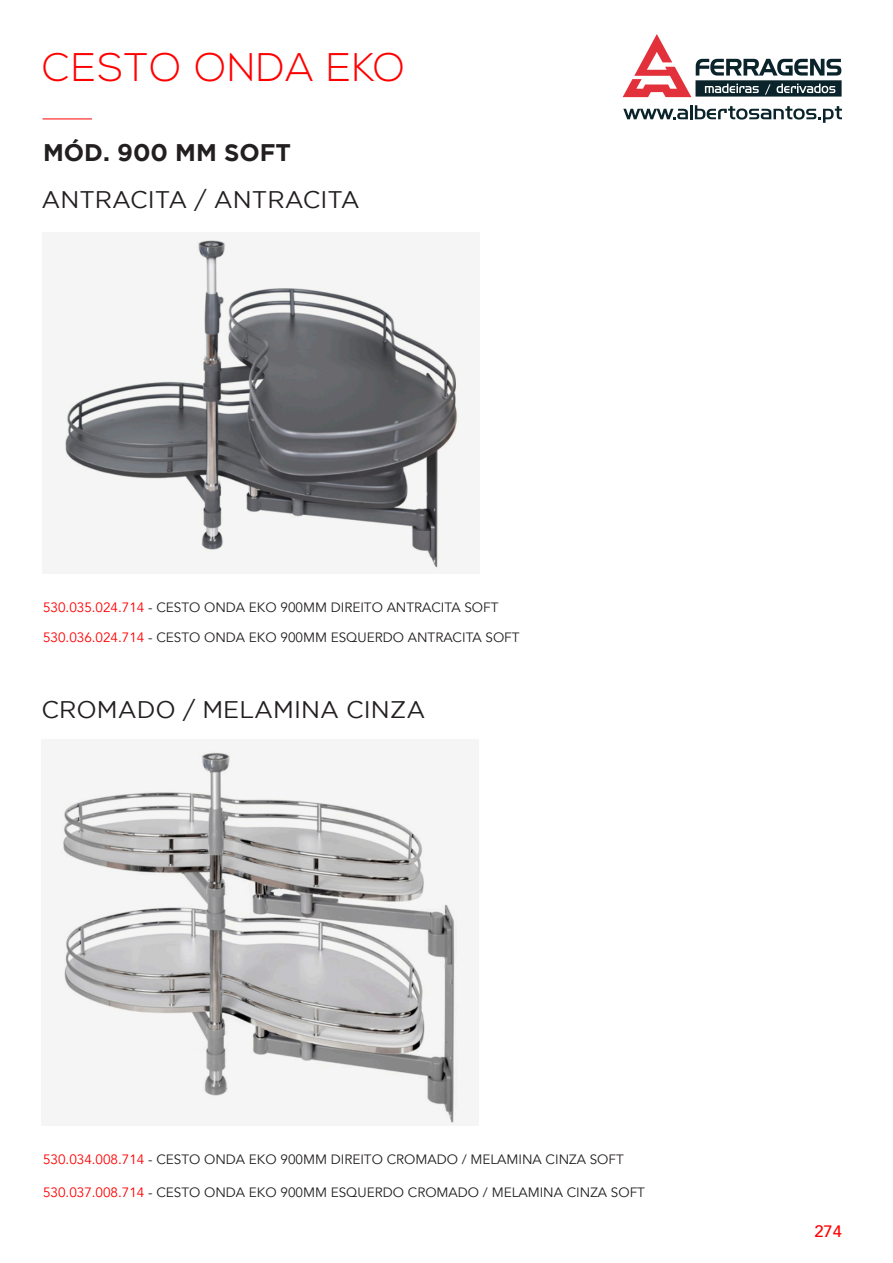
<style>
.page{position:relative;width:893px;height:1263px;background:#fff}
.page>*{position:absolute;margin:0;border:0;box-sizing:border-box;transform-origin:0 0}
.t1{font:300 39.9px "Nexa";letter-spacing:.025em;color:#f00}
.t2{font:24px "Gotham";color:#231f20}
.t3{font:700 24px "Gotham";color:#231f20}
.t4{font:500 16.5px "Avenir";color:#f00}
.t5{font:13.5px "Avenir";color:#231f20}
.s1{color:#f00}
</style>
<div class="page">
<svg style="left:623px;top:105px;width:219px;height:18px"></svg>
<svg style="left:623px;top:34px;width:219px;height:63px"></svg>
<hr style="left:43px;top:119px;width:49px;height:1px;background:#f00">
<img style="left:64px;top:238px;width:398px;height:331px">
<img style="left:60px;top:751px;width:403px;height:374px">
<p class="t1" style="left:43px;top:44px;width:364px">CESTO ONDA EKO</p>
<p class="t3" style="left:43px;top:138px;width:250px">MÓD. 900 MM SOFT</p>
<p class="t2" style="left:41px;top:187px;width:320px">ANTRACITA / ANTRACITA</p>
<p class="t5" style="left:43px;top:599px;width:457px"><span class="s1">530.035.024.714</span> - CESTO ONDA EKO 900MM DIREITO ANTRACITA SOFT</p>
<p class="t5" style="left:43px;top:629px;width:478px"><span class="s1">530.036.024.714</span> - CESTO ONDA EKO 900MM ESQUERDO ANTRACITA SOFT</p>
<p class="t2" style="left:41px;top:696px;width:385px">CROMADO / MELAMINA CINZA</p>
<p class="t5" style="left:43px;top:1151px;width:582px"><span class="s1">530.034.008.714</span> - CESTO ONDA EKO 900MM DIREITO CROMADO / MELAMINA CINZA SOFT</p>
<p class="t5" style="left:43px;top:1184px;width:603px"><span class="s1">530.037.008.714</span> - CESTO ONDA EKO 900MM ESQUERDO CROMADO / MELAMINA CINZA SOFT</p>
<p class="t4" style="left:814px;top:1217px;width:29px">274</p>
</div>
